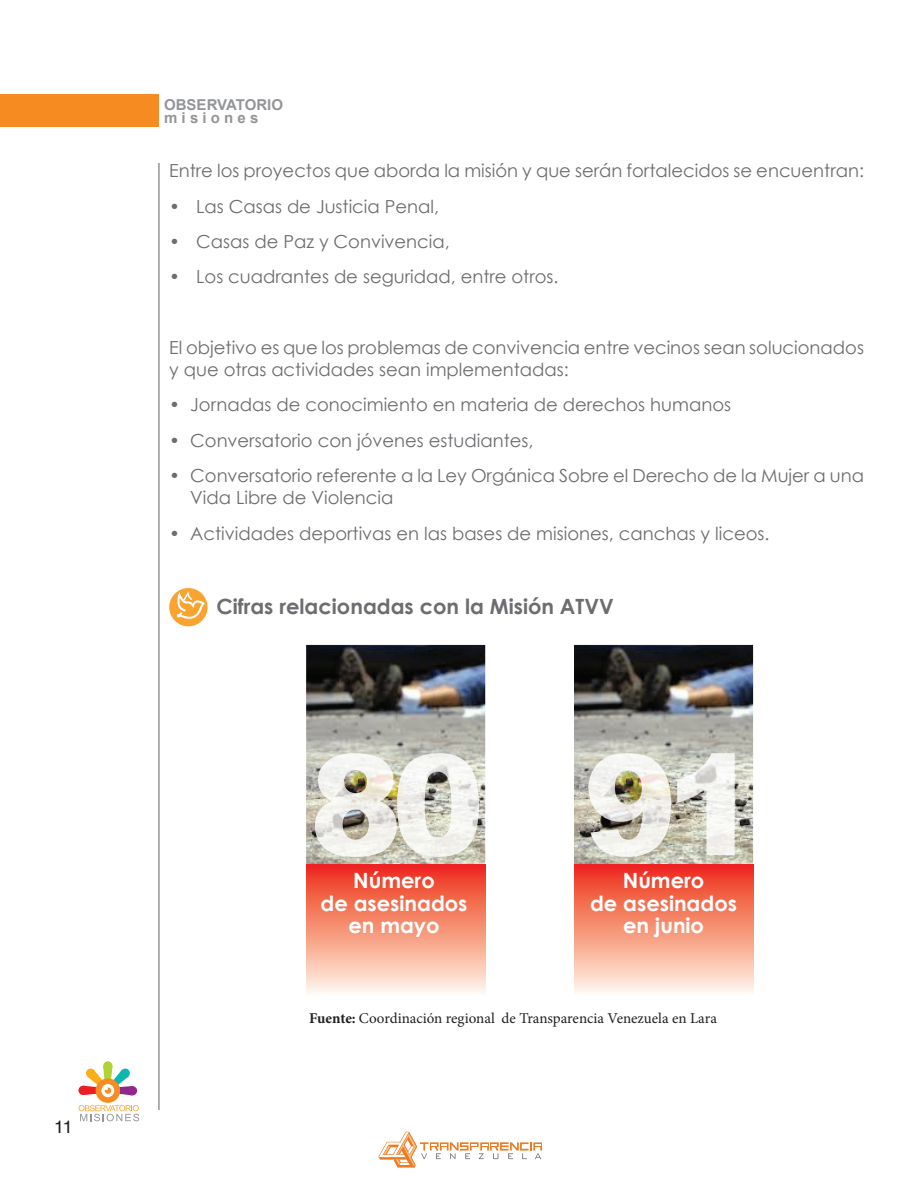
<style>
.page{position:relative;width:918px;height:1188px;background:#fff}
.page>*{position:absolute;margin:0;border:0;box-sizing:border-box;transform-origin:0 0}
.t1{font:700 21px/22.5px "Century Gothic";color:#fff;text-align:center}
.t2{font:700 21px "Century Gothic";color:#6c6d70}
.t3{font:18px/22.5px "Century Gothic";color:#6c6d70}
.t4{font:18px "Helvetica";color:#231f20}
.t5{font:15px "Minion Pro";color:#231f20}
.t6{font:700 15px/13.5px "Arial";color:#939598}
.s1{font-weight:700}
</style>
<div class="page">
<svg style="left:379px;top:1132px;width:163px;height:36px"></svg>
<div style="left:78px;top:1086px;width:10px;height:9px;background:#ee1d23;border-radius:50%"></div>
<div style="left:103px;top:1061px;width:10px;height:10px;background:#b2d236;border-radius:50%"></div>
<div style="left:127px;top:1086px;width:10px;height:9px;background:#91288e;border-radius:50%"></div>
<svg style="left:79px;top:1105px;width:60px;height:16px"></svg>
<div style="left:96px;top:1078px;width:24px;height:25px;background:#f68d21;border-radius:50%"></div>
<svg style="left:101px;top:1084px;width:13px;height:13px"></svg>
<svg style="left:83px;top:1066px;width:48px;height:29px"></svg>
<hr style="left:158px;top:163px;width:2px;height:947px;background:#939598">
<div style="left:0;top:95px;width:158px;height:32px;background:#f68c21"></div>
<div style="left:169px;top:588px;width:39px;height:38px;background:#f9a431;border-radius:50%"></div>
<svg style="left:175px;top:593px;width:32px;height:30px"></svg>
<img style="left:306px;top:645px;width:179px;height:220px">
<img style="left:574px;top:645px;width:179px;height:220px">
<img style="left:315px;top:753px;width:164px;height:104px">
<img style="left:588px;top:753px;width:147px;height:104px">
<svg style="left:306px;top:865px;width:179px;height:127px;background:#f5917a"></svg>
<svg style="left:574px;top:865px;width:179px;height:127px;background:#f5917a"></svg>
<p class="t6" style="left:164px;top:98px;width:120px">OBSERVATORIO m i s i o n e s</p>
<p class="t3" style="left:169px;top:159px;width:696px">Entre los proyectos que aborda la misión y que serán fortalecidos se encuentran:</p>
<p class="t3" style="left:169px;top:195px;width:271px">• Las Casas de Justicia Penal,</p>
<p class="t3" style="left:169px;top:230px;width:282px">• Casas de Paz y Convivencia,</p>
<p class="t3" style="left:169px;top:265px;width:391px">• Los cuadrantes de seguridad, entre otros.</p>
<p class="t3" style="left:169px;top:336px;width:696px">El objetivo es que los problemas de convivencia entre vecinos sean solucionados y que otras actividades sean implementadas:</p>
<p class="t3" style="left:169px;top:393px;width:563px">• Jornadas de conocimiento en materia de derechos humanos</p>
<p class="t3" style="left:169px;top:429px;width:366px">• Conversatorio con jóvenes estudiantes,</p>
<p class="t3" style="left:190px;top:464px;width:675px;text-indent:-21px">• Conversatorio referente a la Ley Orgánica Sobre el Derecho de la Mujer a una<br>Vida Libre de Violencia</p>
<p class="t3" style="left:169px;top:522px;width:602px">• Actividades deportivas en las bases de misiones, canchas y liceos.</p>
<p class="t2" style="left:216px;top:593px;width:399px">Cifras relacionadas con la Misión ATVV</p>
<p class="t4" style="left:54px;top:1113px;width:20px">11</p>
<p class="t1" style="left:321px;top:869px;width:149px">Número<br>de asesinados en mayo</p>
<p class="t1" style="left:590px;top:869px;width:148px">Número<br>de asesinados en junio</p>
<p class="t5" style="left:309px;top:1008px;width:409px"><span class="s1">Fuente:</span> Coordinación regional de Transparencia Venezuela en Lara</p>
</div>
